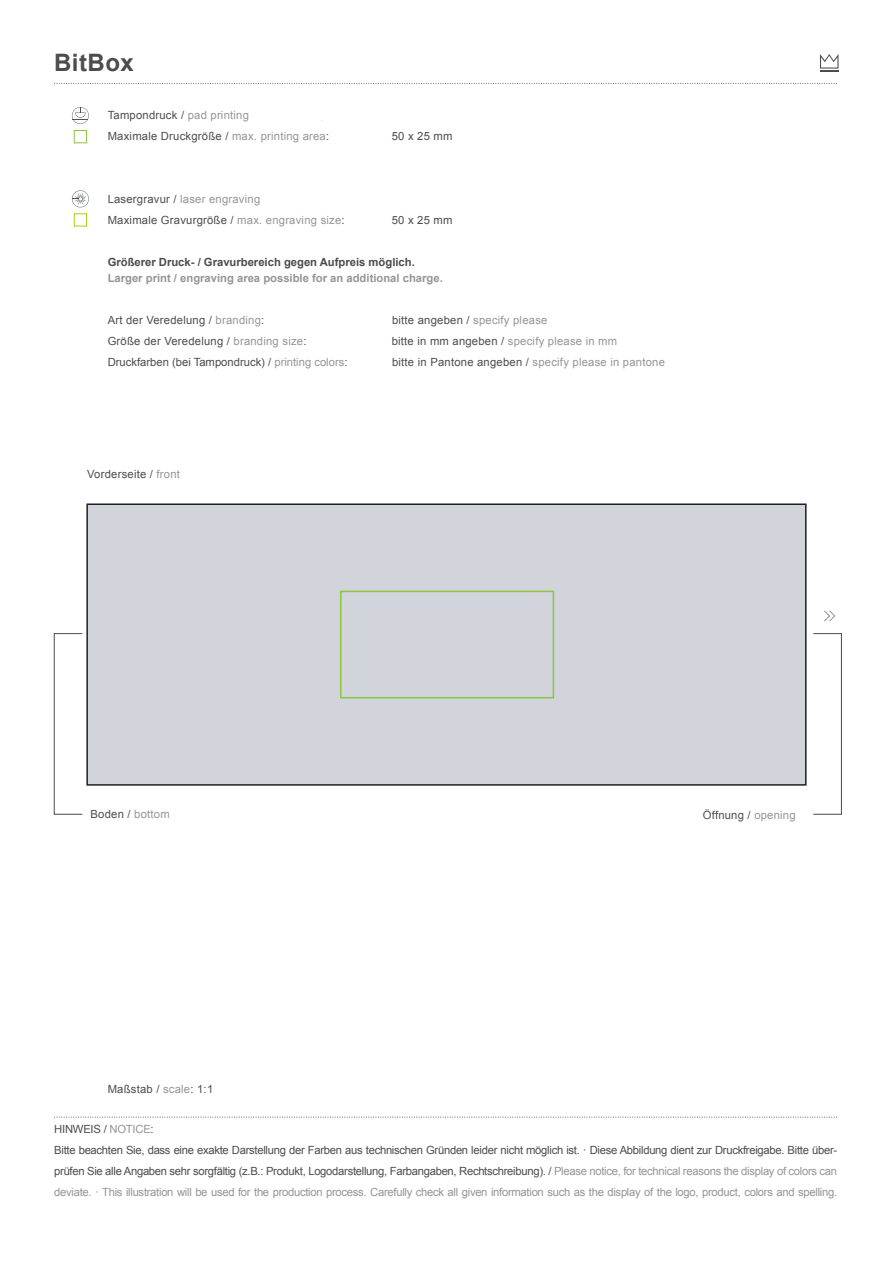
<style>
.page{position:relative;width:893px;height:1263px;background:#fff}
.page>*{position:absolute;margin:0;border:0;box-sizing:border-box;transform-origin:0 0}
.t1{font:700 24px "Arial";letter-spacing:.02em;color:#4b4c4d}
.t2{font:11.25px/21px "Arial";letter-spacing:-.025em;color:#4b4c4d}
.t3{font:11.25px/21px "Arial";letter-spacing:.02em;color:#4b4c4d}
.t4{font:700 11.25px "Arial";color:#939598}
.t5{font:700 11.25px "Arial";color:#4b4c4d}
.t6{font:11.25px "Arial";color:#4b4c4d}
.s1{color:#939598}
</style>
<div class="page">
<svg style="left:820px;top:54px;width:18px;height:17px"></svg>
<svg style="left:72px;top:107px;width:17px;height:17px"></svg>
<svg style="left:54px;top:83px;width:783px;height:1px"></svg>
<svg style="left:72px;top:190px;width:17px;height:17px"></svg>
<div style="left:74px;top:130px;width:13px;height:13px;border:1px solid #8bc63e"></div>
<div style="left:74px;top:213px;width:13px;height:13px;border:1px solid #a2d40a"></div>
<svg style="left:54px;top:1117px;width:783px;height:1px"></svg>
<div style="left:86px;top:503px;width:721px;height:283px;background:#d1d4da;border:2px solid #231f20"></div>
<div style="left:340px;top:591px;width:214px;height:107px;border:2px solid #8bc63e"></div>
<div style="left:54px;top:633px;width:29px;height:181px;border:1px solid #4b4c4d"></div>
<div style="left:813px;top:633px;width:29px;height:181px;border:1px solid #4b4c4d"></div>
<svg style="left:824px;top:610px;width:12px;height:12px"></svg>
<h1 class="t1" style="left:54px;top:47px;width:81px">BitBox</h1>
<p class="t3" style="left:108px;top:104px;width:223px">Tampondruck / <span class="s1">pad printing<br></span>Maximale Druckgröße / <span class="s1">max. printing area</span>:</p>
<p class="t2" style="left:392px;top:125px;width:62px">50 x 25 mm</p>
<p class="t3" style="left:108px;top:188px;width:239px">Lasergravur / <span class="s1">laser engraving<br></span>Maximale Gravurgröße / <span class="s1">max. engraving size</span>:</p>
<p class="t2" style="left:392px;top:209px;width:62px">50 x 25 mm</p>
<p class="t5" style="left:108px;top:254px;width:309px">Größerer Druck- / Gravurbereich gegen Aufpreis möglich.</p>
<p class="t4" style="left:108px;top:271px;width:337px">Larger print / engraving area possible for an additional charge.</p>
<p class="t3" style="left:108px;top:310px;width:158px">Art der Veredelung / <span class="s1">branding</span>:</p>
<p class="t3" style="left:392px;top:310px;width:157px">bitte angeben / <span class="s1">specify please</span></p>
<p class="t3" style="left:108px;top:331px;width:200px">Größe der Veredelung / <span class="s1">branding size</span>:</p>
<p class="t3" style="left:392px;top:331px;width:227px">bitte in mm angeben / <span class="s1">specify please in mm</span></p>
<p class="t6" style="left:108px;top:355px;width:241px">Druckfarben (bei Tampondruck) / <span class="s1">printing colors</span>:</p>
<p class="t3" style="left:392px;top:352px;width:274px">bitte in Pantone angeben / <span class="s1">specify please in pantone</span></p>
<p class="t3" style="left:87px;top:463px;width:94px">Vorderseite / <span class="s1">front</span></p>
<p class="t3" style="left:91px;top:804px;width:81px">Boden / <span class="s1">bottom</span></p>
<p class="t3" style="left:703px;top:804px;width:94px">Öffnung / <span class="s1">opening</span></p>
<p class="t3" style="left:108px;top:1078px;width:107px">Maßstab / <span class="s1">scale</span>: 1:1</p>
<p class="t2" style="left:54px;top:1119px;width:784px">HINWEIS / <span class="s1">NOTICE</span>:<br>Bitte beachten Sie, dass eine exakte Darstellung der Farben aus technischen Gründen leider nicht möglich ist. · Diese Abbildung dient zur Druckfreigabe. Bitte über&shy;prüfen Sie alle Angaben sehr sorgfältig (z.B.: Produkt, Logodarstellung, Farbangaben, Rechtschreibung). / <span class="s1">Please notice, for technical reasons the display of colors can deviate. · This illustration will be used for the production process. Carefully check all given information such as the display of the logo, product, colors and spelling.</span></p>
</div>
